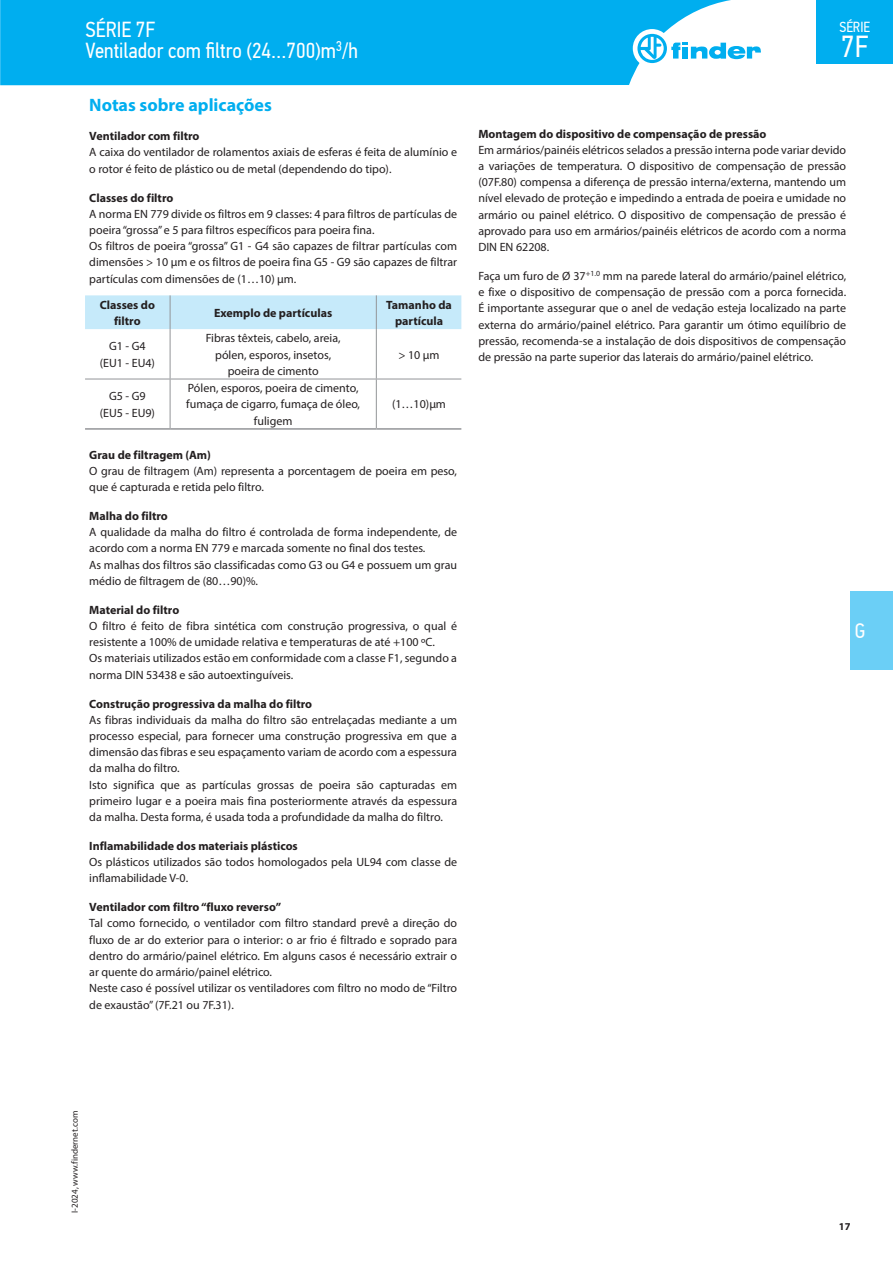
<style>
.page{position:relative;width:893px;height:1263px;background:#fff}
.page>*{position:absolute;margin:0;border:0;box-sizing:border-box;transform-origin:0 0}
.t1{font:30.3px "PF Din Text Cond Pro";color:#fff}
.t2{font:21.75px/21px "PF Din Text Cond Pro";color:#fff}
.t3{font:21px "PF Din Text Cond Pro";color:#fff}
.t4{font:700 18px "Myriad Pro";color:#00aeef}
.t5{font:14.55px "PF Din Text Cond Pro";color:#fff}
.t6{font:12px/16.2px "Myriad Pro";color:#231f20}
.t7{font:700 12px/16.2px "Myriad Pro";color:#231f20;text-align:center}
.t8{font:700 10.5px "Myriad Pro";color:#231f20}
.t9{font:9px "Myriad Pro";color:#231f20}
</style>
<div class="page">
<div style="left:850px;top:591px;width:43px;height:79px;background:#6bcff6"></div>
<div style="left:0;top:0;width:731px;height:85px;background:#00aeef"></div>
<div style="left:633px;top:29px;width:38px;height:39px;background:#fff;border-radius:50%"></div>
<svg style="left:637px;top:34px;width:124px;height:29px"></svg>
<div style="left:816px;top:0;width:77px;height:64px;background:#00aeef"></div>
<div style="left:85px;top:295px;width:376px;height:34px;background:#c6eafa"></div>
<hr style="left:85px;top:379px;width:85px;height:1px;background:#939598">
<hr style="left:170px;top:379px;width:206px;height:1px;background:#939598">
<hr style="left:376px;top:379px;width:85px;height:1px;background:#939598">
<hr style="left:170px;top:295px;width:1px;height:34px;background:#939598">
<hr style="left:376px;top:295px;width:1px;height:34px;background:#939598">
<hr style="left:170px;top:329px;width:1px;height:50px;background:#939598">
<hr style="left:376px;top:329px;width:1px;height:50px;background:#939598">
<hr style="left:170px;top:379px;width:1px;height:49px;background:#939598">
<hr style="left:376px;top:379px;width:1px;height:49px;background:#939598">
<hr style="left:85px;top:428px;width:85px;height:2px;background:#939598">
<hr style="left:170px;top:428px;width:206px;height:2px;background:#939598">
<hr style="left:376px;top:428px;width:85px;height:2px;background:#939598">
<h2 class="t2" style="left:85px;top:19px;width:274px">SÉRIE 7F<br>Ventilador com filtro (24…700)m<sup>3</sup>/h</h2>
<h3 class="t4" style="left:89px;top:93px;width:184px">Notas sobre aplicações</h3>
<p class="t7" style="left:89px;top:128px;width:112px">Ventilador com filtro</p>
<p class="t6" style="left:89px;top:144px;width:369px">A caixa do ventilador de rolamentos axiais de esferas é feita de alumínio e o rotor é feito de plástico ou de metal (dependendo do tipo).</p>
<p class="t7" style="left:89px;top:189px;width:86px">Classes do filtro</p>
<p class="t6" style="left:89px;top:205px;width:369px">A norma EN 779 divide os filtros em 9 classes: 4 para filtros de partículas de poeira “grossa” e 5 para filtros específicos para poeira fina.<br>Os filtros de poeira “grossa” G1 - G4 são capazes de filtrar partículas com dimensões &gt; 10 μm e os filtros de poeira fina G5 - G9 são capazes de filtrar partículas com dimensões de (1…10) μm.</p>
<p class="t7" style="left:100px;top:296px;width:57px">Classes do filtro</p>
<p class="t7" style="left:214px;top:304px;width:120px">Exemplo de partículas</p>
<p class="t7" style="left:386px;top:296px;width:67px">Tamanho da partícula</p>
<p class="t6" style="left:100px;top:338px;width:57px;text-align:center">G1 - G4 (EU1 - EU4)</p>
<p class="t6" style="left:206px;top:330px;width:136px;text-align:center">Fibras têxteis, cabelo, areia, pólen, esporos, insetos, poeira de cimento</p>
<p class="t6" style="left:398px;top:346px;width:43px">&gt; 10 μm</p>
<p class="t6" style="left:100px;top:388px;width:57px;text-align:center">G5 - G9 (EU5 - EU9)</p>
<p class="t6" style="left:186px;top:380px;width:175px;text-align:center">Pólen, esporos, poeira de cimento, fumaça de cigarro, fumaça de óleo, fuligem</p>
<p class="t6" style="left:392px;top:396px;width:55px">(1…10)μm</p>
<p class="t7" style="left:89px;top:446px;width:123px">Grau de filtragem (Am)</p>
<p class="t6" style="left:89px;top:462px;width:369px">O grau de filtragem (Am) representa a porcentagem de poeira em peso, que é capturada e retida pelo filtro.</p>
<p class="t7" style="left:89px;top:507px;width:80px">Malha do filtro</p>
<p class="t6" style="left:89px;top:524px;width:369px">A qualidade da malha do filtro é controlada de forma independente, de acordo com a norma EN 779 e marcada somente no final dos testes.<br>As malhas dos filtros são classificadas como G3 ou G4 e possuem um grau médio de filtragem de (80…90)%.</p>
<p class="t7" style="left:89px;top:601px;width:91px">Material do filtro</p>
<p class="t6" style="left:89px;top:618px;width:369px">O filtro é feito de fibra sintética com construção progressiva, o qual é resistente a 100% de umidade relativa e temperaturas de até +100 ºC.<br>Os materiais utilizados estão em conformidade com a classe F1, segundo a norma DIN 53438 e são autoextinguíveis.</p>
<p class="t7" style="left:89px;top:695px;width:224px">Construção progressiva da malha do filtro</p>
<p class="t6" style="left:89px;top:711px;width:369px">As fibras individuais da malha do filtro são entrelaçadas mediante a um processo especial, para fornecer uma construção progressiva em que a dimensão das fibras e seu espaçamento variam de acordo com a espessura da malha do filtro.<br>Isto significa que as partículas grossas de poeira são capturadas em primeiro lugar e a poeira mais fina posteriormente através da espessura da malha. Desta forma, é usada toda a profundidade da malha do filtro.</p>
<p class="t7" style="left:89px;top:837px;width:210px">Inflamabilidade dos materiais plásticos</p>
<p class="t6" style="left:89px;top:854px;width:369px">Os plásticos utilizados são todos homologados pela UL94 com classe de inflamabilidade V-0.</p>
<p class="t7" style="left:89px;top:899px;width:193px">Ventilador com filtro “fluxo reverso”</p>
<p class="t6" style="left:89px;top:915px;width:369px">Tal como fornecido, o ventilador com filtro standard prevê a direção do fluxo de ar do exterior para o interior: o ar frio é filtrado e soprado para dentro do armário/painel elétrico. Em alguns casos é necessário extrair o ar quente do armário/painel elétrico.<br>Neste caso é possível utilizar os ventiladores com filtro no modo de “Filtro de exaustão” (7F.21 ou 7F.31).</p>
<p class="t5" style="left:839px;top:19px;width:32px">SÉRIE</p>
<h1 class="t1" style="left:841px;top:28px;width:28px">7F</h1>
<p class="t7" style="left:478px;top:125px;width:290px">Montagem do dispositivo de compensação de pressão</p>
<p class="t6" style="left:478px;top:142px;width:369px;text-align:justify">Em armários/painéis elétricos selados a pressão interna pode variar devido a variações de temperatura. O dispositivo de compensação de pressão (07F.80) compensa a diferença de pressão interna/externa, mantendo um nível elevado de proteção e impedindo a entrada de poeira e umidade no armário ou painel elétrico. O dispositivo de compensação de pressão é aprovado para uso em armários/painéis elétricos de acordo com a norma DIN EN 62208.</p>
<p class="t6" style="left:478px;top:268px;width:369px;text-align:justify">Faça um furo de Ø 37<sup>+1.0</sup> mm na parede lateral do armário/painel elétrico, e fixe o dispositivo de compensação de pressão com a porca fornecida.<br>É importante assegurar que o anel de vedação esteja localizado na parte externa do armário/painel elétrico. Para garantir um ótimo equilíbrio de pressão, recomenda-se a instalação de dois dispositivos de compensação de pressão na parte superior das laterais do armário/painel elétrico.</p>
<h3 class="t3" style="left:855px;top:619px;width:12px">G</h3>
<p class="t9" style="left:69px;top:1213px;width:103px;rotate:-90deg">I-2024, www.findernet.com</p>
<p class="t8" style="left:839px;top:1219px;width:13px">17</p>
</div>
